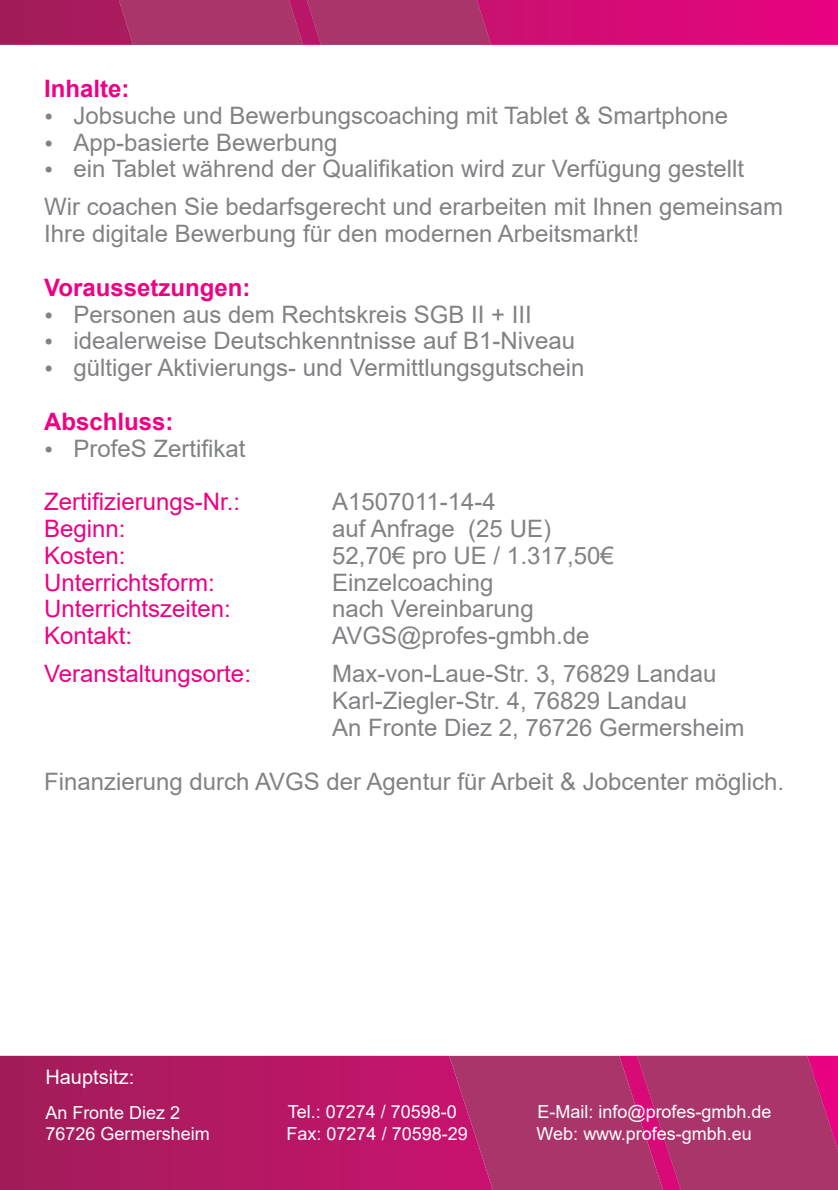
<style>
.page{position:relative;width:838px;height:1190px;background:#fff}
.page>*{position:absolute;margin:0;border:0;box-sizing:border-box;transform-origin:0 0}
.t1{font:24px/26.8px "Arial";color:#808285}
.t2{font:24px "Arial";color:#ed0284}
.t3{font:700 24px "Arial";color:#ed0284}
.t4{font:20px "Arial";color:#fff}
.t5{font:18px "Arial";color:#fff}
</style>
<div class="page">
<svg style="left:0;top:0;width:838px;height:45px;background:#bd1f6e"></svg>
<svg style="left:0;top:1056px;width:449px;height:134px;background:#b21863"></svg>
<svg style="left:449px;top:1056px;width:389px;height:134px;background:#af2f6b"></svg>
<p class="t3" style="left:44px;top:72px;width:87px">Inhalte:</p>
<p class="t1" style="left:74px;top:102px;width:672px">Jobsuche und Bewerbungscoaching mit Tablet &amp; Smartphone<br>App-basierte Bewerbung<br>ein Tablet während der Qualifikation wird zur Verfügung gestellt</p>
<p class="t1" style="left:44px;top:193px;width:740px">Wir coachen Sie bedarfsgerecht und erarbeiten mit Ihnen gemeinsam<br>Ihre digitale Bewerbung für den modernen Arbeitsmarkt!</p>
<p class="t3" style="left:44px;top:270px;width:208px">Voraussetzungen:</p>
<p class="t1" style="left:74px;top:301px;width:512px">Personen aus dem Rechtskreis SGB II + III idealerweise Deutschkenntnisse auf B1-Niveau gültiger Aktivierungs- und Vermittlungsgutschein</p>
<p class="t3" style="left:44px;top:404px;width:131px">Abschluss:</p>
<p class="t1" style="left:74px;top:435px;width:174px">ProfeS Zertifikat</p>
<p class="t2" style="left:44px;top:485px;width:198px">Zertifizierungs-Nr.:</p>
<p class="t1" style="left:332px;top:488px;width:165px">A1507011-14-4</p>
<p class="t2" style="left:44px;top:512px;width:83px">Beginn:</p>
<p class="t1" style="left:332px;top:515px;width:220px">auf Anfrage (25 UE)</p>
<p class="t2" style="left:44px;top:539px;width:83px">Kosten:</p>
<p class="t1" style="left:332px;top:542px;width:283px">52,70€ pro UE / 1.317,50€</p>
<p class="t2" style="left:44px;top:566px;width:172px">Unterrichtsform:</p>
<p class="t1" style="left:332px;top:569px;width:163px">Einzelcoaching</p>
<p class="t2" style="left:44px;top:593px;width:188px">Unterrichtszeiten:</p>
<p class="t1" style="left:332px;top:595px;width:203px">nach Vereinbarung</p>
<p class="t2" style="left:44px;top:619px;width:90px">Kontakt:</p>
<p class="t1" style="left:332px;top:622px;width:259px">AVGS@profes-gmbh.de</p>
<p class="t2" style="left:44px;top:657px;width:208px">Veranstaltungsorte:</p>
<p class="t1" style="left:332px;top:660px;width:414px">Max-von-Laue-Str. 3, 76829 Landau<br>Karl-Ziegler-Str. 4, 76829 Landau<br>An Fronte Diez 2, 76726 Germersheim</p>
<p class="t1" style="left:44px;top:768px;width:741px">Finanzierung durch AVGS der Agentur für Arbeit &amp; Jobcenter möglich.</p>
<p class="t4" style="left:45px;top:1064px;width:90px">Hauptsitz:</p>
<p class="t5" style="left:45px;top:1100px;width:136px">An Fronte Diez 2</p>
<p class="t5" style="left:288px;top:1099px;width:171px">Tel.: 07274 / 70598-0</p>
<p class="t5" style="left:538px;top:1099px;width:235px">E-Mail: info@profes-gmbh.de</p>
<p class="t5" style="left:45px;top:1121px;width:166px">76726 Germersheim</p>
<p class="t5" style="left:287px;top:1121px;width:183px">Fax: 07274 / 70598-29</p>
<p class="t5" style="left:537px;top:1121px;width:217px">Web: www.profes-gmbh.eu</p>
</div>
